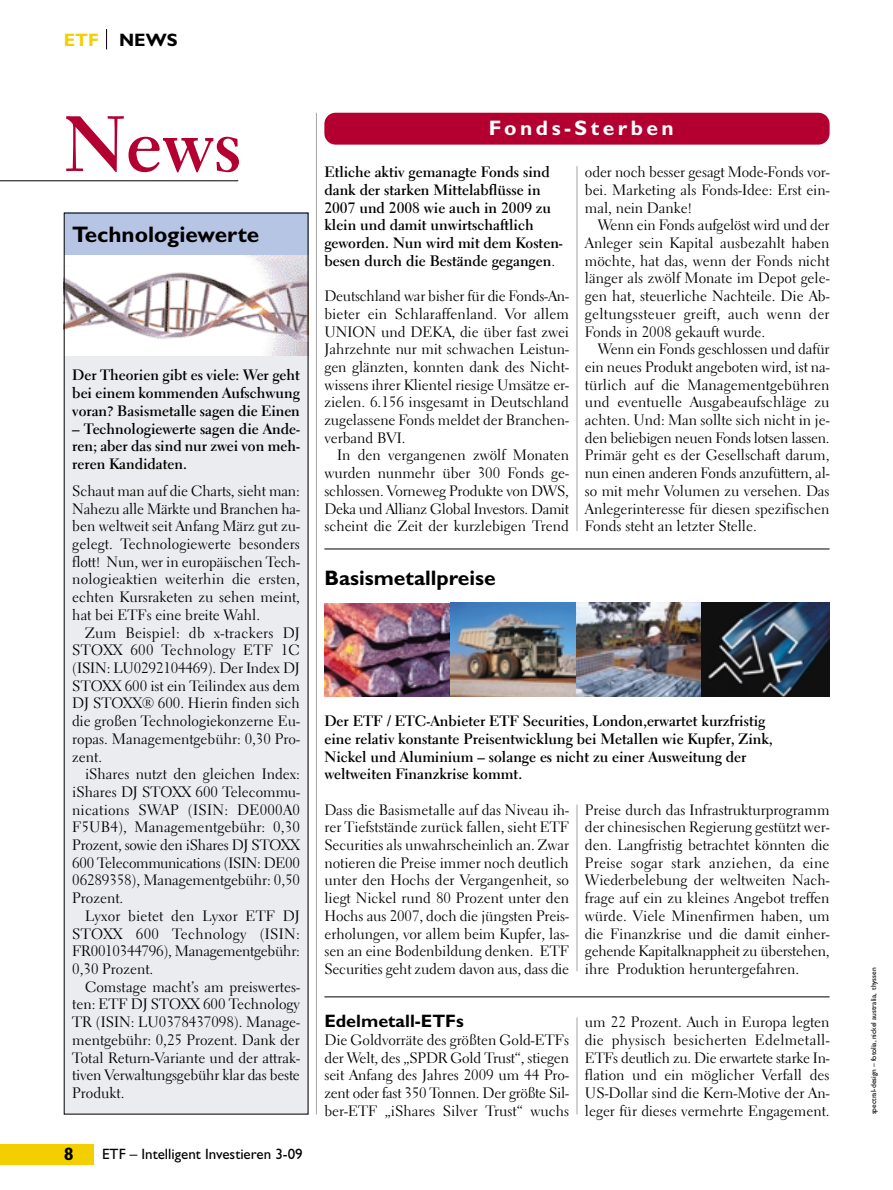
<style>
.page{position:relative;width:893px;height:1190px;background:#fff}
.page>*{position:absolute;margin:0;border:0;box-sizing:border-box;transform-origin:0 0}
.t1{font:700 78px "Electra LT";color:#b30030}
.t2{font:700 22.5px "Gill Sans";color:#000}
.t3{font:700 21px "Gill Sans";color:#000}
.t4{font:700 21px "Gill Sans";letter-spacing:.165em;color:#fff}
.t5{font:700 18px "Gill Sans";color:#000}
.t6{font:15px/17.7px "Electra LT";color:#000;text-align:justify}
.t7{font:700 15px/17.7px "Electra LT";color:#000}
.t8{font:15px "Gill Sans";color:#000}
.t9{font:7.5px "Gill Sans";color:#000}
.s1{color:#f4cf00}
.s2{font-weight:400}
</style>
<div class="page">
<div style="left:324px;top:113px;width:505px;height:32px;background:#b30030;border-radius:11px"></div>
<div style="left:64px;top:213px;width:244px;height:901px;background:#ebecf0"></div>
<svg style="left:106px;top:29px;width:1px;height:20px"></svg>
<div style="left:1px;top:1144px;width:93px;height:20px;background:#f4cf00"></div>
<hr style="left:1px;top:180px;width:237px;height:1px;background:#000">
<hr style="left:316px;top:113px;width:1px;height:1001px;background:#a5a5a5">
<hr style="left:576px;top:166px;width:1px;height:365px;background:#a5a5a5">
<hr style="left:576px;top:804px;width:1px;height:167px;background:#a5a5a5">
<hr style="left:576px;top:1017px;width:1px;height:97px;background:#a5a5a5">
<img style="left:324px;top:603px;width:126px;height:93px">
<img style="left:450px;top:603px;width:126px;height:93px">
<img style="left:576px;top:603px;width:126px;height:93px">
<hr style="left:324px;top:548px;width:505px;height:1px;background:#000">
<hr style="left:324px;top:996px;width:505px;height:1px;background:#000">
<img style="left:702px;top:603px;width:127px;height:93px">
<img style="left:66px;top:255px;width:240px;height:100px">
<div style="left:64px;top:213px;width:244px;height:42px;background:#b7c5e4"></div>
<p class="t5" style="left:64px;top:34px;width:115px"><span class="s1">ETF</span> NEWS</p>
<h1 class="t1" style="left:64px;top:112px;width:179px">News</h1>
<h2 class="t2" style="left:72px;top:226px;width:188px">Technologiewerte</h2>
<p class="t7" style="left:72px;top:368px;width:229px;text-align:justify">Der Theorien gibt es viele: Wer geht bei einem kommenden Aufschwung voran? Basismetalle sagen die Einen</p>
<p class="t7" style="left:72px;top:421px;width:229px;text-align:justify">– Technologiewerte sagen die Ande&shy;ren; aber das sind nur zwei von meh&shy;reren Kandidaten.</p>
<p class="t6" style="left:72px;top:483px;width:229px">Schaut man auf die Charts, sieht man:<br>Nahezu alle Märkte und Branchen ha&shy;ben weltweit seit Anfang März gut zu&shy;gelegt. Technologiewerte besonders flott! Nun, wer in europäischen Tech&shy;nologieaktien weiterhin die ersten, echten Kursraketen zu sehen meint, hat bei ETFs eine breite Wahl.</p>
<p class="t6" style="left:72px;top:625px;width:229px;text-indent:13px">Zum Beispiel: db x-trackers DJ STOXX 600 Technology ETF 1C (ISIN: LU0292104469). Der Index DJ STOXX 600 ist ein Teilindex aus dem DJ STOXX® 600. Hierin finden sich die großen Technologiekonzerne Eu&shy;ropas. Managementgebühr: 0,30 Pro&shy;zent.</p>
<p class="t6" style="left:72px;top:766px;width:229px;text-indent:13px">iShares nutzt den gleichen Index: iShares DJ STOXX 600 Telecommu&shy;nications SWAP (ISIN: DE000A0<br>F5UB4), Managementgebühr: 0,30<br>Prozent, sowie den iShares DJ STOXX 600 Telecommunications (ISIN: DE00<br>06289358), Managementgebühr: 0,50<br>Prozent.</p>
<p class="t6" style="left:72px;top:908px;width:229px;text-indent:13px">Lyxor bietet den Lyxor ETF DJ STOXX 600 Technology (ISIN:<br>FR0010344796), Managementgebühr:<br>0,30 Prozent.</p>
<p class="t6" style="left:72px;top:979px;width:229px;text-indent:13px">Comstage macht’s am preiswertes&shy;ten: ETF DJ STOXX 600 Technology TR (ISIN: LU0378437098). Manage&shy;mentgebühr: 0,25 Prozent. Dank der Total Return-Variante und der attrak&shy;tiven Verwaltungsgebühr klar das beste Produkt.</p>
<p class="t5" style="left:64px;top:1147px;width:11px">8</p>
<p class="t8" style="left:102px;top:1148px;width:202px">ETF – Intelligent Investieren 3-09</p>
<h3 class="t4" style="left:488px;top:120px;width:186px">Fonds-Sterben</h3>
<p class="t7" style="left:324px;top:165px;width:240px">Etliche aktiv gemanagte Fonds sind dank der starken Mittelabflüsse in 2007 und 2008 wie auch in 2009 zu klein und damit unwirtschaftlich geworden. Nun wird mit dem Kosten&shy;besen durch die Bestände gegangen<span class="s2">.</span></p>
<p class="t6" style="left:324px;top:289px;width:246px">Deutschland war bisher für die Fonds-An&shy;bieter ein Schlaraffenland. Vor allem UNION und DEKA, die über fast zwei Jahrzehnte nur mit schwachen Leistun&shy;gen glänzten, konnten dank des Nicht&shy;wissens ihrer Klientel riesige Umsätze er&shy;zielen. 6.156 insgesamt in Deutschland zugelassene Fonds meldet der Branchen&shy;verband BVI.</p>
<p class="t6" style="left:324px;top:448px;width:246px;text-indent:13px">In den vergangenen zwölf Monaten wurden nunmehr über 300 Fonds ge&shy;schlossen. Vorneweg Produkte von DWS, Deka und Allianz Global Investors. Damit scheint die Zeit der kurzlebigen Trend</p>
<h3 class="t3" style="left:324px;top:570px;width:173px">Basismetallpreise</h3>
<p class="t6" style="left:585px;top:165px;width:246px">oder noch besser gesagt Mode-Fonds vor&shy;bei. Marketing als Fonds-Idee: Erst ein&shy;mal, nein Danke!</p>
<p class="t6" style="left:585px;top:218px;width:246px;text-indent:13px">Wenn ein Fonds aufgelöst wird und der Anleger sein Kapital ausbezahlt haben möchte, hat das, wenn der Fonds nicht länger als zwölf Monate im Depot gele&shy;gen hat, steuerliche Nachteile. Die Ab&shy;geltungssteuer greift, auch wenn der Fonds in 2008 gekauft wurde.</p>
<p class="t6" style="left:585px;top:342px;width:246px;text-indent:13px">Wenn ein Fonds geschlossen und dafür ein neues Produkt angeboten wird, ist na&shy;türlich auf die Managementgebühren und eventuelle Ausgabeaufschläge zu achten. Und: Man sollte sich nicht in je&shy;den beliebigen neuen Fonds lotsen lassen.<br>Primär geht es der Gesellschaft darum, nun einen anderen Fonds anzufüttern, al&shy;so mit mehr Volumen zu versehen. Das Anlegerinteresse für diesen spezifischen Fonds steht an letzter Stelle.</p>
<p class="t7" style="left:324px;top:713px;width:450px">Der ETF / ETC-Anbieter ETF Securities, London,erwartet kurzfristig eine relativ konstante Preisentwicklung bei Metallen wie Kupfer, Zink, Nickel und Aluminium – solange es nicht zu einer Ausweitung der weltweiten Finanzkrise kommt.</p>
<p class="t6" style="left:324px;top:802px;width:246px">Dass die Basismetalle auf das Niveau ih&shy;rer Tiefststände zurück fallen, sieht ETF Securities als unwahrscheinlich an. Zwar notieren die Preise immer noch deutlich unter den Hochs der Vergangenheit, so liegt Nickel rund 80 Prozent unter den Hochs aus 2007, doch die jüngsten Preis&shy;erholungen, vor allem beim Kupfer, las&shy;sen an eine Bodenbildung denken. ETF Securities geht zudem davon aus, dass die</p>
<p class="t5" style="left:324px;top:1014px;width:141px">Edelmetall-ETFs</p>
<p class="t6" style="left:324px;top:1032px;width:246px">Die Goldvorräte des größten Gold-ETFs der Welt, des „SPDR Gold Trust“, stiegen seit Anfang des Jahres 2009 um 44 Pro&shy;zent oder fast 350 Tonnen. Der größte Sil&shy;ber-ETF „iShares Silver Trust“ wuchs</p>
<p class="t6" style="left:585px;top:802px;width:246px">Preise durch das Infrastrukturprogramm der chinesischen Regierung gestützt wer&shy;den. Langfristig betrachtet könnten die Preise sogar stark anziehen, da eine Wiederbelebung der weltweiten Nach&shy;frage auf ein zu kleines Angebot treffen würde. Viele Minenfirmen haben, um die Finanzkrise und die damit einher&shy;gehende Kapitalknappheit zu überstehen, ihre Produktion heruntergefahren.</p>
<p class="t6" style="left:585px;top:1014px;width:246px">um 22 Prozent. Auch in Europa legten die physisch besicherten Edelmetall-ETFs deutlich zu. Die erwartete starke In&shy;flation und ein möglicher Verfall des US-Dollar sind die Kern-Motive der An&shy;leger für dieses vermehrte Engagement.</p>
<p class="t9" style="left:871px;top:1114px;width:148px;rotate:-90deg">spectral-design – fotolia, nickel australia, thyssen</p>
</div>
